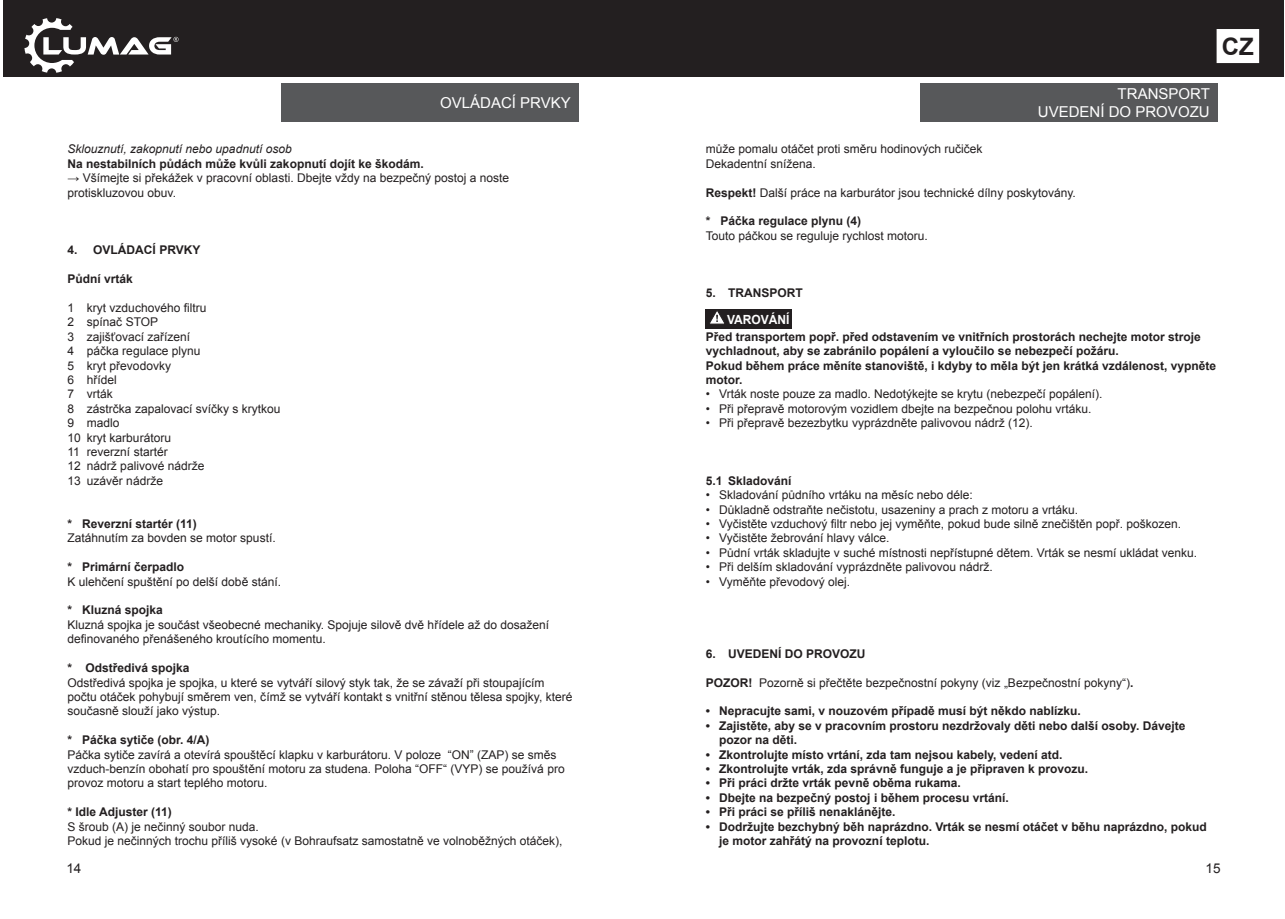
<style>
.page{position:relative;width:1285px;height:919px;background:#fff}
.page>*{position:absolute;margin:0;border:0;box-sizing:border-box;transform-origin:0 0}
.t1{font:700 24px "Arial";color:#231f20}
.t2{font:15px/18px "Arial";color:#fff;text-align:right}
.t3{font:13.5px "Arial";color:#231f20}
.t4{font:700 12.6px "Arial";color:#fff;scale:.95 1}
.t5{font:12px/14.4px "Arial";color:#231f20}
.t6{font:700 12px/14.4px "Arial";color:#231f20}
.t7{font:italic 12px "Arial";color:#231f20}
.s1{font-weight:700}
</style>
<div class="page">
<div style="left:920px;top:83px;width:297px;height:39px;background:#57585a"></div>
<div style="left:705px;top:309px;width:86px;height:19px;background:#231f20"></div>
<svg style="left:710px;top:311px;width:14px;height:13px"></svg>
<div style="left:3px;top:0;width:1280px;height:77px;background:#231f20"></div>
<div style="left:281px;top:83px;width:298px;height:39px;background:#57585a"></div>
<svg style="left:24px;top:18px;width:154px;height:55px"></svg>
<div style="left:1216px;top:30px;width:42px;height:32px;background:#fff"></div>
<div style="left:1216px;top:29px;width:42px;height:34px;border:2px solid #fff"></div>
<p class="t2" style="left:440px;top:94px;width:132px">OVLÁDACÍ PRVKY</p>
<p class="t7" style="left:67px;top:141px;width:226px">Sklouznutí, zakopnutí nebo upadnutí osob</p>
<p class="t6" style="left:67px;top:157px;width:358px">Na nestabilních půdách může kvůli zakopnutí dojít ke škodám.</p>
<p class="t5" style="left:67px;top:171px;width:443px">→ Všímejte si překážek v pracovní oblasti. Dbejte vždy na bezpečný postoj a noste protiskluzovou obuv.</p>
<p class="t6" style="left:67px;top:243px;width:134px">4. OVLÁDACÍ PRVKY</p>
<p class="t6" style="left:67px;top:272px;width:67px">Půdní vrták</p>
<p class="t5" style="left:67px;top:300px;width:214px">1 kryt vzduchového filtru<br>2 spínač STOP<br>3 zajišťovací zařízení<br>4 páčka regulace plynu<br>5 kryt převodovky<br>6 hřídel<br>7 vrták<br>8 zástrčka zapalovací svíčky s krytkou<br>9 madlo<br>10 kryt karburátoru<br>11 reverzní startér<br>12 nádrž palivové nádrže<br>13 uzávěr nádrže</p>
<p class="t6" style="left:67px;top:517px;width:131px">* Reverzní startér (11)</p>
<p class="t5" style="left:67px;top:531px;width:210px">Zatáhnutím za bovden se motor spustí.</p>
<p class="t6" style="left:67px;top:560px;width:118px">* Primární čerpadlo</p>
<p class="t5" style="left:67px;top:574px;width:215px">K ulehčení spuštění po delší době stání.</p>
<p class="t6" style="left:67px;top:603px;width:97px">* Kluzná spojka</p>
<p class="t5" style="left:67px;top:617px;width:483px">Kluzná spojka je součást všeobecné mechaniky. Spojuje silově dvě hřídele až do dosažení definovaného přenášeného kroutícího momentu.</p>
<p class="t6" style="left:67px;top:661px;width:124px">* Odstředivá spojka</p>
<p class="t5" style="left:67px;top:675px;width:506px">Odstředivá spojka je spojka, u které se vytváří silový styk tak, že se závaží při stoupajícím počtu otáček pohybují směrem ven, čímž se vytváří kontakt s vnitřní stěnou tělesa spojky, které současně slouží jako výstup.</p>
<p class="t6" style="left:67px;top:733px;width:144px">* Páčka sytiče (obr. 4/A)</p>
<p class="t5" style="left:67px;top:747px;width:498px">Páčka sytiče zavírá a otevírá spouštěcí klapku v karburátoru. V poloze “ON” (ZAP) se směs vzduch-benzín obohatí pro spouštění motoru za studena. Poloha “OFF“ (VYP) se používá pro provoz motoru a start teplého motoru.</p>
<p class="t6" style="left:67px;top:805px;width:106px">* Idle Adjuster (11)</p>
<p class="t5" style="left:67px;top:819px;width:496px">S šroub (A) je nečinný soubor nuda.<br>Pokud je nečinných trochu příliš vysoké (v Bohraufsatz samostatně ve volnoběžných otáček),</p>
<p class="t3" style="left:66px;top:859px;width:17px">14</p>
<p class="t2" style="left:1037px;top:85px;width:173px">TRANSPORT<br>UVEDENÍ DO PROVOZU</p>
<p class="t5" style="left:705px;top:142px;width:278px">může pomalu otáčet proti směru hodinových ručiček<br>Dekadentní snížena.</p>
<p class="t5" style="left:705px;top:185px;width:371px"><span class="s1">Respekt!</span> Další práce na karburátor jsou technické dílny poskytovány.</p>
<p class="t6" style="left:705px;top:214px;width:157px">* Páčka regulace plynu (4)</p>
<p class="t5" style="left:705px;top:228px;width:224px">Touto páčkou se reguluje rychlost motoru.</p>
<h1 class="t1" style="left:1221px;top:30px;width:33px">CZ</h1>
<p class="t6" style="left:705px;top:286px;width:99px">5. TRANSPORT</p>
<p class="t6" style="left:705px;top:329px;width:512px">Před transportem popř. před odstavením ve vnitřních prostorách nechejte motor stroje vychladnout, aby se zabránilo popálení a vyloučilo se nebezpečí požáru.<br>Pokud během práce měníte stanoviště, i kdyby to měla být jen krátká vzdálenost, vypněte motor.</p>
<p class="t5" style="left:705px;top:387px;width:398px">• Vrták noste pouze za madlo. Nedotýkejte se krytu (nebezpečí popálení).</p>
<p class="t5" style="left:705px;top:401px;width:387px">• Při přepravě motorovým vozidlem dbejte na bezpečnou polohu vrtáku.</p>
<p class="t5" style="left:705px;top:416px;width:328px">• Při přepravě bezezbytku vyprázdněte palivovou nádrž (12).</p>
<p class="t4" style="left:726px;top:311px;width:67px">VAROVÁNÍ</p>
<p class="t6" style="left:705px;top:473px;width:87px">5.1 Skladování</p>
<p class="t5" style="left:719px;top:488px;width:479px">Skladování půdního vrtáku na měsíc nebo déle:<br>Důkladně odstraňte nečistotu, usazeniny a prach z motoru a vrtáku.<br>Vyčistěte vzduchový filtr nebo jej vyměňte, pokud bude silně znečištěn popř. poškozen.<br>Vyčistěte žebrování hlavy válce.<br>Půdní vrták skladujte v suché místnosti nepřístupné dětem. Vrták se nesmí ukládat venku.<br>Při delším skladování vyprázdněte palivovou nádrž.<br>Vyměňte převodový olej.</p>
<p class="t5" style="left:705px;top:488px;width:6px;text-align:justify">• • • • • • •</p>
<p class="t6" style="left:705px;top:646px;width:161px">6. UVEDENÍ DO PROVOZU</p>
<p class="t5" style="left:705px;top:675px;width:429px"><span class="s1">POZOR!</span> Pozorně si přečtěte bezpečnostní pokyny (viz „Bezpečnostní pokyny“)<span class="s1">.</span></p>
<p class="t6" style="left:719px;top:704px;width:489px">Nepracujte sami, v nouzovém případě musí být někdo nablízku.<br>Zajistěte, aby se v pracovním prostoru nezdržovaly děti nebo další osoby. Dávejte pozor na děti.<br>Zkontrolujte místo vrtání, zda tam nejsou kabely, vedení atd.<br>Zkontrolujte vrták, zda správně funguje a je připraven k provozu.<br>Při práci držte vrták pevně oběma rukama.<br>Dbejte na bezpečný postoj i během procesu vrtání.<br>Při práci se příliš nenaklánějte.<br>Dodržujte bezchybný běh naprázdno. Vrták se nesmí otáčet v běhu naprázdno, pokud je motor zahřátý na provozní teplotu.</p>
<p class="t6" style="left:705px;top:704px;width:6px">• •</p>
<p class="t6" style="left:705px;top:747px;width:6px;text-align:justify">• • • • • •</p>
<p class="t3" style="left:1205px;top:859px;width:17px">15</p>
</div>
